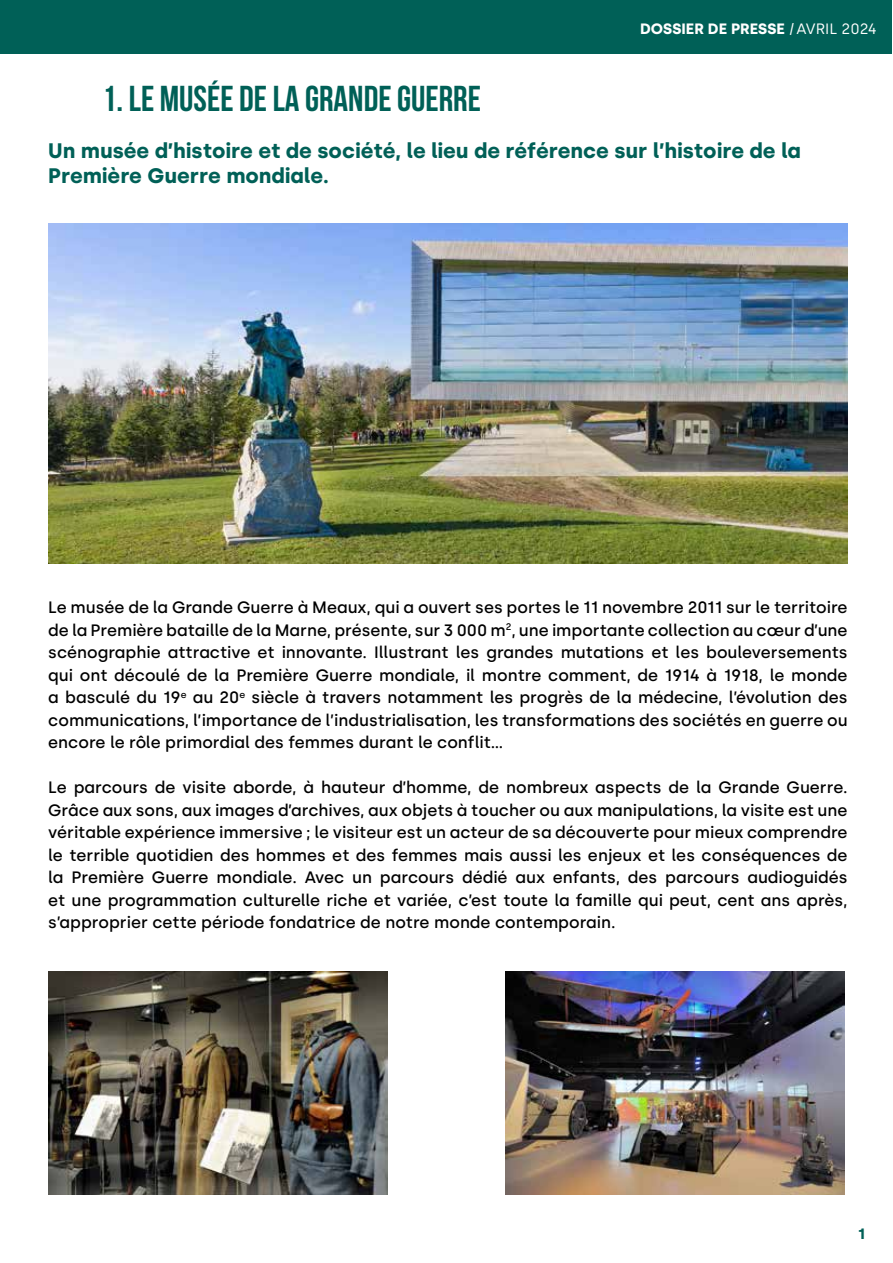
<style>
.page{position:relative;width:893px;height:1263px;background:#fff}
.page>*{position:absolute;margin:0;border:0;box-sizing:border-box;transform-origin:0 0}
.t1{font:700 36px "Bebas Neue";color:#006057}
.t2{font:700 21px/25.2px "Silka";color:#006057}
.t3{font:500 16.5px/22.5px "Silka";color:#000;text-align:justify}
.t4{font:700 15px "Silka";color:#fff}
.t5{font:700 15px "Silka";color:#006057}
.s1{font-family:"Knockout 70 Full Welterwt";font-weight:400}
.s2{font-weight:400}
</style>
<div class="page">
<div style="left:1px;top:0;width:891px;height:53px;background:#006057"></div>
<img style="left:505px;top:971px;width:340px;height:224px">
<img style="left:48px;top:971px;width:340px;height:224px">
<img style="left:48px;top:223px;width:800px;height:340px">
<p class="t4" style="left:640px;top:20px;width:238px">DOSSIER DE PRESSE <span class="s1">/</span> <span class="s2">AVRIL 2024</span></p>
<h1 class="t1" style="left:102px;top:79px;width:380px">1. LE MUSÉE DE LA GRANDE GUERRE</h1>
<p class="t2" style="left:48px;top:138px;width:754px">Un musée d’histoire et de société, le lieu de référence sur l’histoire de la<br>Première Guerre mondiale.</p>
<p class="t3" style="left:48px;top:596px;width:801px">Le musée de la Grande Guerre à Meaux, qui a ouvert ses portes le 11 novembre 2011 sur le territoire de la Première bataille de la Marne, présente, sur 3 000 m<sup>2</sup>, une importante collection au cœur d’une scénographie attractive et innovante. Illustrant les grandes mutations et les bouleversements qui ont découlé de la Première Guerre mondiale, il montre comment, de 1914 à 1918, le monde a basculé du 19<sup>e</sup> au 20<sup>e</sup> siècle à travers notamment les progrès de la médecine, l’évolution des communications, l’importance de l’industrialisation, les transformations des sociétés en guerre ou encore le rôle primordial des femmes durant le conflit…</p>
<p class="t3" style="left:48px;top:776px;width:801px">Le parcours de visite aborde, à hauteur d’homme, de nombreux aspects de la Grande Guerre.<br>Grâce aux sons, aux images d’archives, aux objets à toucher ou aux manipulations, la visite est une véritable expérience immersive ; le visiteur est un acteur de sa découverte pour mieux comprendre le terrible quotidien des hommes et des femmes mais aussi les enjeux et les conséquences de la Première Guerre mondiale. Avec un parcours dédié aux enfants, des parcours audioguidés et une programmation culturelle riche et variée, c’est toute la famille qui peut, cent ans après, s’approprier cette période fondatrice de notre monde contemporain.</p>
<p class="t5" style="left:858px;top:1225px;width:8px">1</p>
</div>
